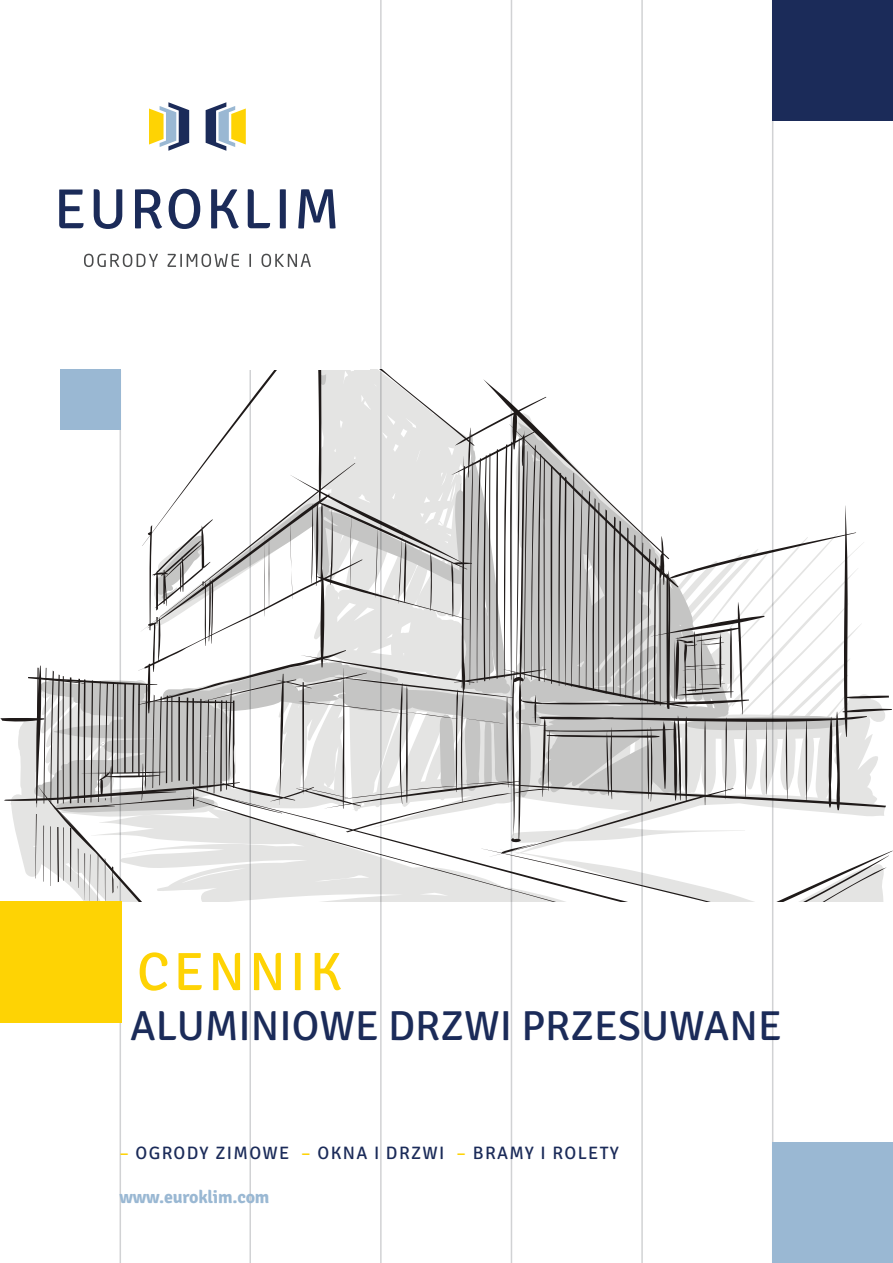
<style>
.page{position:relative;width:893px;height:1263px;background:#fff}
.page>*{position:absolute;margin:0;border:0;box-sizing:border-box;transform-origin:0 0}
.t1{font:54px "Signika";letter-spacing:.075em;color:#fed304}
.t2{font:42px "Signika";color:#1b2b59}
.t3{font:18px "Signika";letter-spacing:.075em;color:#1b2b59}
.t4{font:700 18px "Signika";color:#9ab8d3}
.s1{color:#fed304}
</style>
<div class="page">
<svg style="left:0;top:369px;width:893px;height:532px"></svg>
<svg style="left:53px;top:796px;width:630px;height:105px"></svg>
<svg style="left:35px;top:814px;width:2px;height:64px"></svg>
<svg style="left:43px;top:825px;width:1px;height:57px"></svg>
<svg style="left:50px;top:826px;width:1px;height:60px"></svg>
<svg style="left:57px;top:827px;width:7px;height:55px"></svg>
<hr style="left:70px;top:828px;width:1px;height:54px;background:#1f1a19">
<svg style="left:78px;top:848px;width:12px;height:53px"></svg>
<svg style="left:98px;top:855px;width:1px;height:46px"></svg>
<svg style="left:105px;top:858px;width:1px;height:43px"></svg>
<svg style="left:28px;top:668px;width:90px;height:135px"></svg>
<svg style="left:112px;top:866px;width:7px;height:27px"></svg>
<svg style="left:124px;top:683px;width:2px;height:90px"></svg>
<svg style="left:132px;top:369px;width:732px;height:430px"></svg>
<hr style="left:249px;top:0;width:2px;height:1263px;background:#d1d2d4">
<hr style="left:120px;top:0;width:1px;height:1263px;background:#d1d2d4">
<hr style="left:641px;top:0;width:2px;height:1263px;background:#d1d2d4">
<hr style="left:772px;top:0;width:1px;height:1263px;background:#d1d2d4">
<hr style="left:380px;top:0;width:2px;height:1263px;background:#d1d2d4">
<hr style="left:511px;top:0;width:1px;height:1263px;background:#d1d2d4">
<div style="left:0;top:0;width:369px;height:369px;background:#fff"></div>
<svg style="left:84px;top:254px;width:74px;height:13px"></svg>
<svg style="left:167px;top:254px;width:72px;height:13px"></svg>
<svg style="left:249px;top:254px;width:2px;height:13px"></svg>
<svg style="left:262px;top:254px;width:49px;height:13px"></svg>
<svg style="left:59px;top:189px;width:25px;height:39px"></svg>
<svg style="left:94px;top:189px;width:28px;height:40px"></svg>
<svg style="left:135px;top:189px;width:27px;height:40px"></svg>
<svg style="left:169px;top:189px;width:31px;height:40px"></svg>
<svg style="left:211px;top:189px;width:28px;height:40px"></svg>
<svg style="left:248px;top:189px;width:22px;height:39px"></svg>
<svg style="left:280px;top:189px;width:6px;height:39px"></svg>
<svg style="left:298px;top:189px;width:38px;height:39px"></svg>
<svg style="left:149px;top:102px;width:40px;height:49px"></svg>
<svg style="left:206px;top:102px;width:40px;height:49px"></svg>
<div style="left:772px;top:0;width:121px;height:121px;background:#1b2b59"></div>
<div style="left:772px;top:1142px;width:121px;height:121px;background:#9ab8d3"></div>
<div style="left:0;top:901px;width:121px;height:122px;background:#fed304"></div>
<div style="left:61px;top:369px;width:60px;height:61px;background:#9ab8d3"></div>
<h1 class="t1" style="left:137px;top:941px;width:206px">CENNIK</h1>
<h2 class="t2" style="left:130px;top:1002px;width:653px">ALUMINIOWE DRZWI PRZESUWANE</h2>
<p class="t3" style="left:119px;top:1143px;width:501px"><span class="s1">–</span> OGRODY ZIMOWE <span class="s1">–</span> OKNA I DRZWI <span class="s1">–</span> BRAMY I ROLETY</p>
<p class="t4" style="left:119px;top:1186px;width:152px">www.euroklim.com</p>
</div>
